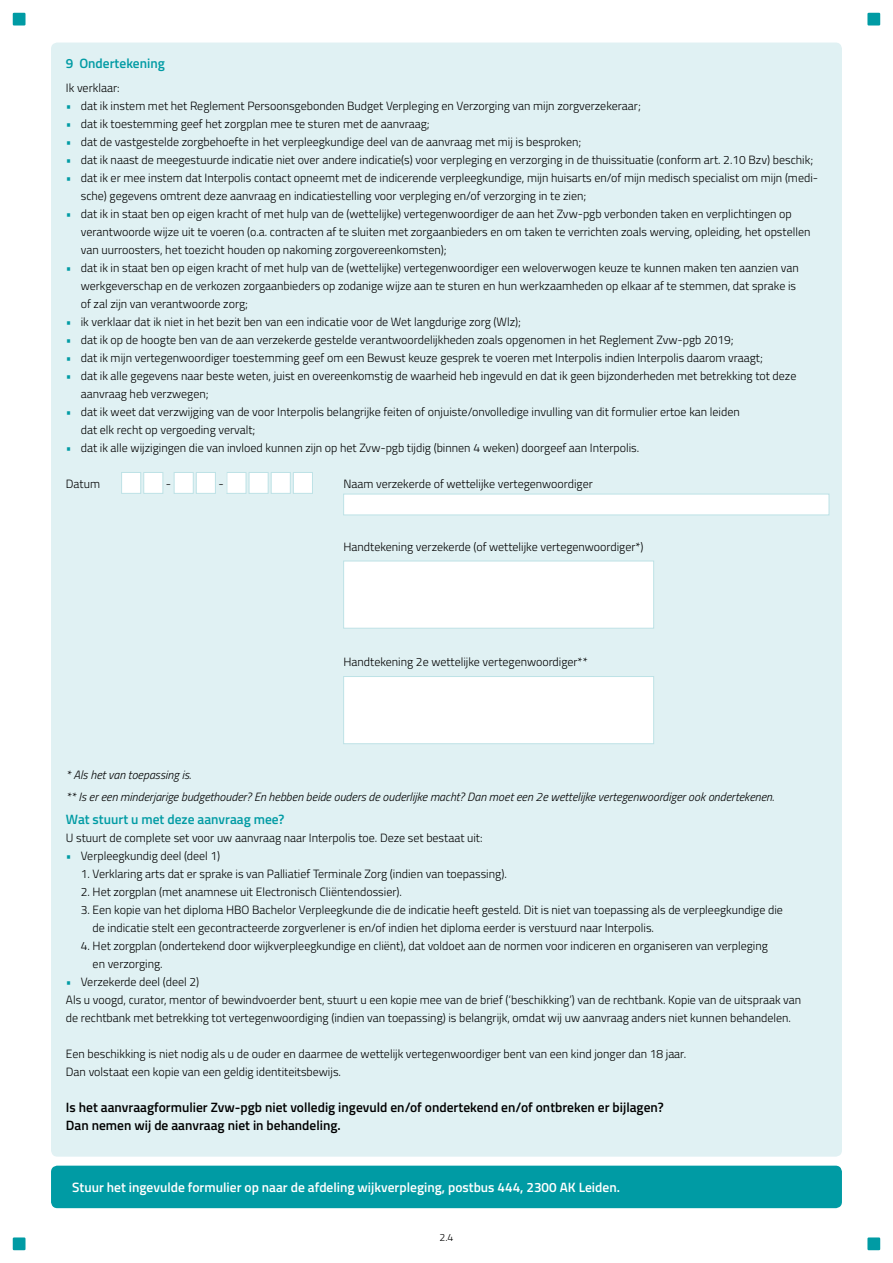
<style>
.page{position:relative;width:893px;height:1263px;background:#fff}
.page>*{position:absolute;margin:0;border:0;box-sizing:border-box;transform-origin:0 0}
.t1{font:600 13.5px/18px "Titillium Web";color:#000}
.t2{font:600 13.5px "Titillium Web";color:#fff}
.t3{font:600 13.5px "Titillium Web";color:#009ba4}
.t4{font:300 12px/18px "Titillium Web";color:#000}
.t5{font:italic 300 12px/22.5px "Titillium Web";color:#000}
.t6{font:300 10.5px "Titillium Web";color:#000}
.s1{color:#009ba4}
</style>
<div class="page">
<div style="left:13px;top:13px;width:13px;height:13px;background:#009ba4"></div>
<div style="left:867px;top:13px;width:13px;height:13px;background:#009ba4"></div>
<div style="left:51px;top:43px;width:791px;height:1114px;background:#e0f1f3;border-radius:6px"></div>
<div style="left:121px;top:472px;width:20px;height:22px;background:#fff;border:1px solid #bee2e6"></div>
<div style="left:144px;top:472px;width:19px;height:22px;background:#fff;border:1px solid #bee2e6"></div>
<div style="left:174px;top:472px;width:19px;height:22px;background:#fff;border:1px solid #bee2e6"></div>
<div style="left:196px;top:472px;width:20px;height:22px;background:#fff;border:1px solid #bee2e6"></div>
<div style="left:227px;top:472px;width:19px;height:21px;background:#fff"></div>
<div style="left:227px;top:472px;width:19px;height:22px;border:1px solid #bee2e6"></div>
<div style="left:249px;top:472px;width:19px;height:22px;background:#fff;border:1px solid #bee2e6"></div>
<div style="left:271px;top:472px;width:19px;height:22px;background:#fff;border:1px solid #bee2e6"></div>
<div style="left:293px;top:472px;width:20px;height:22px;background:#fff;border:1px solid #bee2e6"></div>
<div style="left:343px;top:494px;width:486px;height:21px;background:#fff;border:1px solid #bee2e6"></div>
<div style="left:343px;top:561px;width:311px;height:67px;background:#fff;border:1px solid #bee2e6"></div>
<div style="left:343px;top:676px;width:311px;height:68px;background:#fff;border:1px solid #bee2e6"></div>
<div style="left:867px;top:1237px;width:13px;height:13px;background:#009ba4"></div>
<div style="left:13px;top:1237px;width:13px;height:13px;background:#009ba4"></div>
<div style="left:51px;top:1166px;width:791px;height:42px;background:#009ba4;border-radius:6px"></div>
<p class="t3" style="left:66px;top:53px;width:100px">9 Ondertekening</p>
<p class="t4" style="left:66px;top:78px;width:55px">Ik verklaar:</p>
<p class="t4" style="left:66px;top:96px;width:576px"><span class="s1">•</span> dat ik instem met het Reglement Persoonsgebonden Budget Verpleging en Verzorging van mijn zorgverzekeraar;</p>
<p class="t4" style="left:66px;top:114px;width:365px"><span class="s1">•</span> dat ik toestemming geef het zorgplan mee te sturen met de aanvraag;</p>
<p class="t4" style="left:66px;top:132px;width:517px"><span class="s1">•</span> dat de vastgestelde zorgbehoefte in het verpleegkundige deel van de aanvraag met mij is besproken;</p>
<p class="t4" style="left:66px;top:150px;width:749px"><span class="s1">•</span> dat ik naast de meegestuurde indicatie niet over andere indicatie(s) voor verpleging en verzorging in de thuissituatie (conform art. 2.10 Bzv) beschik;</p>
<p class="t4" style="left:81px;top:168px;width:739px;text-indent:-15px"><span class="s1">•</span> dat ik er mee instem dat Interpolis contact opneemt met de indicerende verpleegkundige, mijn huisarts en/of mijn medisch specialist om mijn (medi&shy;sche) gegevens omtrent deze aanvraag en indicatiestelling voor verpleging en/of verzorging in te zien;</p>
<p class="t4" style="left:81px;top:204px;width:731px;text-indent:-15px"><span class="s1">•</span> dat ik in staat ben op eigen kracht of met hulp van de (wettelijke) vertegenwoordiger de aan het Zvw-pgb verbonden taken en verplichtingen op verantwoorde wijze uit te voeren (o.a. contracten af te sluiten met zorgaanbieders en om taken te verrichten zoals werving, opleiding, het opstellen van uurroosters, het toezicht houden op nakoming zorgovereenkomsten);</p>
<p class="t4" style="left:81px;top:258px;width:719px;text-indent:-15px"><span class="s1">•</span> dat ik in staat ben op eigen kracht of met hulp van de (wettelijke) vertegenwoordiger een weloverwogen keuze te kunnen maken ten aanzien van werkgeverschap en de verkozen zorgaanbieders op zodanige wijze aan te sturen en hun werkzaamheden op elkaar af te stemmen, dat sprake is of zal zijn van verantwoorde zorg;</p>
<p class="t4" style="left:66px;top:312px;width:457px"><span class="s1">•</span> ik verklaar dat ik niet in het bezit ben van een indicatie voor de Wet langdurige zorg (Wlz);</p>
<p class="t4" style="left:66px;top:330px;width:669px"><span class="s1">•</span> dat ik op de hoogte ben van de aan verzekerde gestelde verantwoordelijkheden zoals opgenomen in het Reglement Zvw-pgb 2019;</p>
<p class="t4" style="left:66px;top:348px;width:698px"><span class="s1">•</span> dat ik mijn vertegenwoordiger toestemming geef om een Bewust keuze gesprek te voeren met Interpolis indien Interpolis daarom vraagt;</p>
<p class="t4" style="left:81px;top:366px;width:717px;text-indent:-15px"><span class="s1">•</span> dat ik alle gegevens naar beste weten, juist en overeenkomstig de waarheid heb ingevuld en dat ik geen bijzonderheden met betrekking tot deze aanvraag heb verzwegen;</p>
<p class="t4" style="left:81px;top:402px;width:661px;text-indent:-15px"><span class="s1">•</span> dat ik weet dat verzwijging van de voor Interpolis belangrijke feiten of onjuiste/onvolledige invulling van dit formulier ertoe kan leiden dat elk recht op vergoeding vervalt;</p>
<p class="t4" style="left:66px;top:438px;width:575px"><span class="s1">•</span> dat ik alle wijzigingen die van invloed kunnen zijn op het Zvw-pgb tijdig (binnen 4 weken) doorgeef aan Interpolis.</p>
<p class="t4" style="left:66px;top:474px;width:36px">Datum</p>
<p class="t4" style="left:166px;top:474px;width:7px">-</p>
<p class="t4" style="left:218px;top:474px;width:7px">-</p>
<p class="t4" style="left:343px;top:474px;width:251px">Naam verzekerde of wettelijke vertegenwoordiger</p>
<p class="t4" style="left:343px;top:537px;width:302px">Handtekening verzekerde (of wettelijke vertegenwoordiger*)</p>
<p class="t4" style="left:343px;top:652px;width:246px">Handtekening 2e wettelijke vertegenwoordiger**</p>
<p class="t5" style="left:66px;top:762px;width:710px">* Als het van toepassing is.<br>** Is er een minderjarige budgethouder? En hebben beide ouders de ouderlijke macht? Dan moet een 2e wettelijke vertegenwoordiger ook ondertekenen.</p>
<p class="t3" style="left:66px;top:809px;width:220px">Wat stuurt u met deze aanvraag mee?</p>
<p class="t4" style="left:66px;top:828px;width:418px">U stuurt de complete set voor uw aanvraag naar Interpolis toe. Deze set bestaat uit:</p>
<p class="t4" style="left:66px;top:846px;width:156px"><span class="s1">•</span> Verpleegkundig deel (deel 1)</p>
<p class="t4" style="left:81px;top:864px;width:428px">1. Verklaring arts dat er sprake is van Palliatief Terminale Zorg (indien van toepassing).</p>
<p class="t4" style="left:81px;top:882px;width:323px">2. Het zorgplan (met anamnese uit Electronisch Cliëntendossier).</p>
<p class="t4" style="left:93px;top:900px;width:692px;text-indent:-12px">3. Een kopie van het diploma HBO Bachelor Verpleegkunde die de indicatie heeft gesteld. Dit is niet van toepassing als de verpleegkundige die de indicatie stelt een gecontracteerde zorgverlener is en/of indien het diploma eerder is verstuurd naar Interpolis.</p>
<p class="t4" style="left:93px;top:936px;width:677px;text-indent:-12px">4. Het zorgplan (ondertekend door wijkverpleegkundige en cliënt), dat voldoet aan de normen voor indiceren en organiseren van verpleging en verzorging.</p>
<p class="t4" style="left:66px;top:972px;width:737px"><span class="s1">•</span> Verzekerde deel (deel 2)<br>Als u voogd, curator, mentor of bewindvoerder bent, stuurt u een kopie mee van de brief (‘beschikking’) van de rechtbank. Kopie van de uitspraak van de rechtbank met betrekking tot vertegenwoordiging (indien van toepassing) is belangrijk, omdat wij uw aanvraag anders niet kunnen behandelen.</p>
<p class="t4" style="left:66px;top:1044px;width:622px">Een beschikking is niet nodig als u de ouder en daarmee de wettelijk vertegenwoordiger bent van een kind jonger dan 18 jaar.<br>Dan volstaat een kopie van een geldig identiteitsbewijs.</p>
<p class="t1" style="left:66px;top:1097px;width:599px">Is het aanvraagformulier Zvw-pgb niet volledig ingevuld en/of ondertekend en/of ontbreken er bijlagen?<br>Dan nemen wij de aanvraag niet in behandeling.</p>
<p class="t2" style="left:72px;top:1177px;width:549px">Stuur het ingevulde formulier op naar de afdeling wijkverpleging, postbus 444, 2300 AK Leiden.</p>
<p class="t6" style="left:439px;top:1229px;width:15px">2.4</p>
</div>
